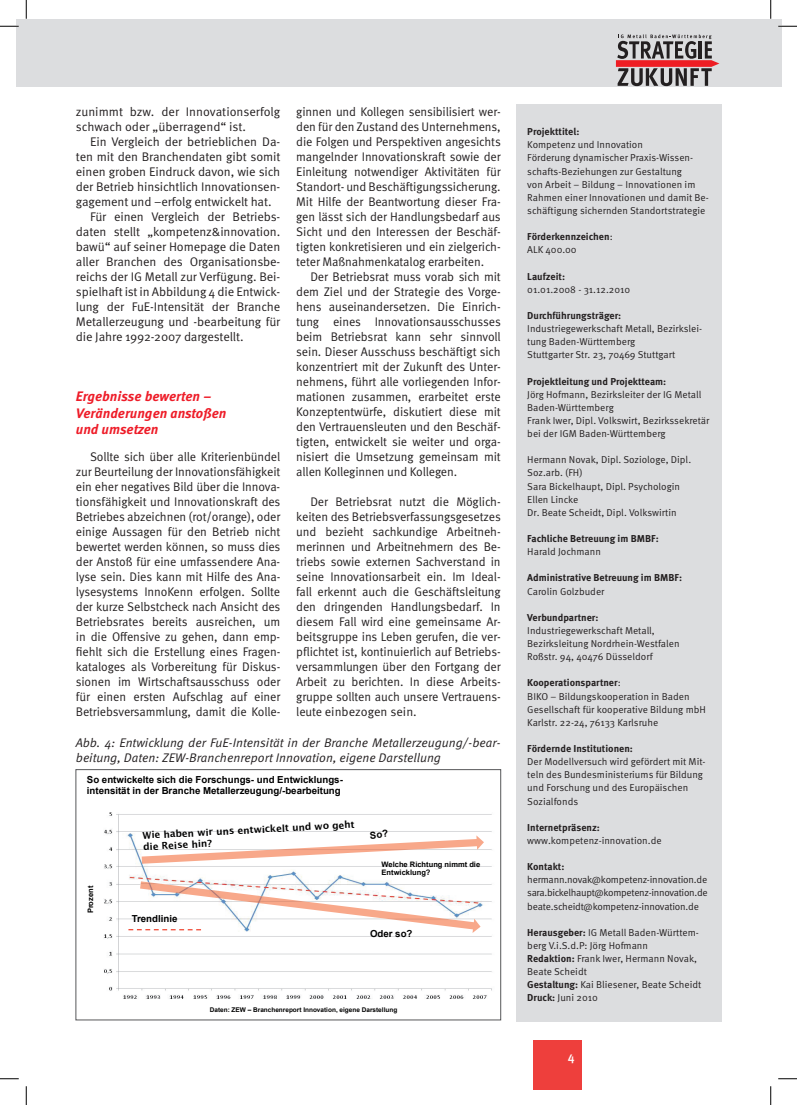
<style>
.page{position:relative;width:797px;height:1105px;background:#fff}
.page>*{position:absolute;margin:0;border:0;box-sizing:border-box;transform-origin:0 0}
.t1{font:italic 700 13.75px/16.5px "Meta Pro";color:#ee1c28}
.t2{font:12.5px/15px "Meta Pro";letter-spacing:-.01em;color:#231f20;text-align:justify}
.t3{font:italic 12.5px/15px "Meta Pro";color:#231f20}
.t4{font:500 12.5px "Meta Pro";color:#fff}
.t5{font:10px/13.1px "Meta Pro";color:#231f20}
.t6{font:700 10px/13.1px "Meta Pro";color:#231f20}
.t7{font:700 9.62px/11.2px "Arial";color:#000}
.t8{font:700 9.62px/11.2px "Lucida Grande";color:#000}
.t9{font:700 7.5px/8.6px "Arial";color:#000}
.t10{font:700 6.5px "Arial";color:#000}
.s1{font-weight:400}
.s2{font-weight:700}
</style>
<div class="page">
<div style="left:533px;top:1040px;width:48px;height:49px;background:#ee3f3c"></div>
<img style="left:104px;top:812px;width:388px;height:187px">
<svg style="left:128px;top:929px;width:12px;height:1px"></svg>
<img style="left:142px;top:835px;width:342px;height:29px">
<img style="left:140px;top:881px;width:340px;height:52px">
<div style="left:76px;top:769px;width:425px;height:251px;border:1px solid #57585a"></div>
<div style="left:516px;top:104px;width:205px;height:918px;background:#dcdddf"></div>
<div style="left:16px;top:19px;width:765px;height:67px;background:#dcdddf"></div>
<svg style="left:616px;top:34px;width:103px;height:52px"></svg>
<svg style="left:0;top:25px;width:19px;height:2px"></svg>
<svg style="left:778px;top:25px;width:19px;height:2px"></svg>
<svg style="left:0;top:1078px;width:19px;height:1px"></svg>
<svg style="left:778px;top:1078px;width:19px;height:1px"></svg>
<svg style="left:25px;top:0;width:2px;height:19px"></svg>
<svg style="left:25px;top:1086px;width:2px;height:19px"></svg>
<svg style="left:770px;top:0;width:1px;height:19px"></svg>
<svg style="left:770px;top:1086px;width:1px;height:19px"></svg>
<svg style="left:370px;top:830px;width:18px;height:8px"></svg>
<p class="t2" style="left:76px;top:105px;width:206px">zunimmt bzw. der Innovationserfolg schwach oder „überragend“ ist.</p>
<p class="t2" style="left:90px;top:135px;width:192px">Ein Vergleich der betrieblichen Da-</p>
<p class="t2" style="left:76px;top:150px;width:206px">ten mit den Branchendaten gibt somit</p>
<p class="t2" style="left:76px;top:165px;width:206px">einen groben Eindruck davon, wie sich</p>
<p class="t2" style="left:76px;top:180px;width:206px">der Betrieb hinsichtlich Innovationsen-</p>
<p class="t2" style="left:76px;top:195px;width:197px">gagement und –erfolg entwickelt hat.</p>
<p class="t2" style="left:90px;top:210px;width:192px">Für einen Vergleich der Betriebs-</p>
<p class="t2" style="left:76px;top:225px;width:206px">daten stellt „kompetenz&amp;innovation.</p>
<p class="t2" style="left:76px;top:240px;width:206px">bawü“ auf seiner Homepage die Daten</p>
<p class="t2" style="left:76px;top:255px;width:206px">aller Branchen des Organisationsbe-</p>
<p class="t2" style="left:76px;top:270px;width:206px">reichs der IG Metall zur Verfügung. Bei-</p>
<p class="t2" style="left:76px;top:285px;width:206px">spielhaft ist in Abbildung 4 die Entwick-</p>
<p class="t2" style="left:76px;top:300px;width:206px">lung der FuE-Intensität der Branche</p>
<p class="t2" style="left:76px;top:315px;width:206px">Metallerzeugung und -bearbeitung für</p>
<p class="t2" style="left:76px;top:330px;width:169px">die Jahre 1992-2007 dargestellt.</p>
<p class="t1" style="left:76px;top:388px;width:152px">Ergebnisse bewerten –<br>Veränderungen anstoßen und umsetzen</p>
<p class="t2" style="left:76px;top:450px;width:206px;text-indent:14px">Sollte sich über alle Kriterienbündel zur Beurteilung der Innovationsfähigkeit ein eher negatives Bild über die Innova&shy;tionsfähigkeit und Innovationskraft des Betriebes abzeichnen (rot/orange), oder einige Aussagen für den Betrieb nicht bewertet werden können, so muss dies der Anstoß für eine umfassendere Ana&shy;lyse sein. Dies kann mit Hilfe des Ana&shy;lysesystems InnoKenn erfolgen. Sollte der kurze Selbstcheck nach Ansicht des Betriebsrates bereits ausreichen, um in die Offensive zu gehen, dann emp&shy;fiehlt sich die Erstellung eines Fragen&shy;kataloges als Vorbereitung für Diskus&shy;sionen im Wirtschaftsausschuss oder für einen ersten Aufschlag auf einer Betriebsversammlung, damit die Kolle-</p>
<p class="t2" style="left:296px;top:105px;width:206px">ginnen und Kollegen sensibilisiert wer&shy;den für den Zustand des Unternehmens, die Folgen und Perspektiven angesichts mangelnder Innovationskraft sowie der Einleitung notwendiger Aktivitäten für Standort- und Beschäftigungssicherung.<br>Mit Hilfe der Beantwortung dieser Fra&shy;gen lässt sich der Handlungsbedarf aus Sicht und den Interessen der Beschäf&shy;tigten konkretisieren und ein zielgerich&shy;teter Maßnahmenkatalog erarbeiten.</p>
<p class="t2" style="left:296px;top:270px;width:206px;text-indent:14px">Der Betriebsrat muss vorab sich mit dem Ziel und der Strategie des Vorge&shy;hens auseinandersetzen. Die Einrich&shy;tung eines Innovationsausschusses beim Betriebsrat kann sehr sinnvoll sein. Dieser Ausschuss beschäftigt sich konzentriert mit der Zukunft des Unter&shy;nehmens, führt alle vorliegenden Infor&shy;mationen zusammen, erarbeitet erste Konzeptentwürfe, diskutiert diese mit den Vertrauensleuten und den Beschäf&shy;tigten, entwickelt sie weiter und orga&shy;nisiert die Umsetzung gemeinsam mit allen Kolleginnen und Kollegen.</p>
<p class="t2" style="left:296px;top:495px;width:206px;text-indent:14px">Der Betriebsrat nutzt die Möglich&shy;keiten des Betriebsverfassungsgesetzes und bezieht sachkundige Arbeitneh&shy;merinnen und Arbeitnehmern des Be&shy;triebs sowie externen Sachverstand in seine Innovationsarbeit ein. Im Ideal&shy;fall erkennt auch die Geschäftsleitung den dringenden Handlungsbedarf. In diesem Fall wird eine gemeinsame Ar&shy;beitsgruppe ins Leben gerufen, die ver&shy;pflichtet ist, kontinuierlich auf Betriebs&shy;versammlungen über den Fortgang der Arbeit zu berichten. In diese Arbeits&shy;gruppe sollten auch unsere Vertrauens&shy;leute einbezogen sein.</p>
<p class="t3" style="left:76px;top:736px;width:426px">Abb. 4: Entwicklung der FuE-Intensität in der Branche Metallerzeugung/-bear&shy;beitung, Daten: ZEW-Branchenreport Innovation, eigene Darstellung</p>
<p class="t7" style="left:87px;top:774px;width:257px">So entwickelte sich die Forschungs- und Entwicklungs&shy;intensität in der Branche Metallerzeugung/-bearbeitung</p>
<p class="t8" style="left:142px;top:830px;width:213px;rotate:-3deg">Wie haben wir uns entwickelt und wo geht die Reise hin?</p>
<p class="t9" style="left:86px;top:913px;width:29px;rotate:-90deg">Prozent</p>
<p class="t7" style="left:132px;top:913px;width:47px">Trendlinie</p>
<p class="t9" style="left:381px;top:860px;width:100px">Welche Richtung nimmt die<br>Entwicklung?</p>
<p class="t7" style="left:370px;top:928px;width:44px">Oder so?</p>
<p class="t10" style="left:210px;top:1006px;width:189px">Daten: ZEW – Branchenreport Innovation, eigene Darstellung</p>
<p class="t6" style="left:527px;top:125px;width:54px">Projekttitel:</p>
<p class="t5" style="left:527px;top:138px;width:183px">Kompetenz und Innovation<br>Förderung dynamischer Praxis-Wissen&shy;schafts-Beziehungen zur Gestaltung<br>von Arbeit – Bildung – Innovationen im Rahmen einer Innovationen und damit Be&shy;schäftigung sichernden Standortstrategie</p>
<p class="t6" style="left:527px;top:230px;width:87px">Förderkennzeichen<span class="s1">:<br>ALK 400.00</span></p>
<p class="t6" style="left:527px;top:270px;width:39px">Laufzeit:</p>
<p class="t5" style="left:527px;top:283px;width:104px">01.01.2008 - 31.12.2010</p>
<p class="t6" style="left:527px;top:309px;width:95px">Durchführungsträger:</p>
<p class="t5" style="left:527px;top:322px;width:176px">Industriegewerkschaft Metall, Bezirkslei&shy;tung Baden-Württemberg<br>Stuttgarter Str. 23, 70469 Stuttgart</p>
<p class="t6" style="left:527px;top:375px;width:140px">Projektleitung und Projektteam:</p>
<p class="t5" style="left:527px;top:388px;width:184px">Jörg Hofmann, Bezirksleiter der IG Metall Baden-Württemberg<br>Frank Iwer, Dipl. Volkswirt, Bezirkssekretär bei der IGM Baden-Württemberg</p>
<p class="t5" style="left:527px;top:453px;width:165px">Hermann Novak, Dipl. Soziologe, Dipl.<br>Soz.arb. (FH)<br>Sara Bickelhaupt, Dipl. Psychologin<br>Ellen Lincke<br>Dr. Beate Scheidt, Dipl. Volkswirtin</p>
<p class="t6" style="left:527px;top:532px;width:133px">Fachliche Betreuung im BMBF:</p>
<p class="t5" style="left:527px;top:545px;width:75px">Harald Jochmann</p>
<p class="t6" style="left:527px;top:571px;width:156px">Administrative Betreuung im BMBF:</p>
<p class="t5" style="left:527px;top:585px;width:79px">Carolin Golzbuder</p>
<p class="t6" style="left:527px;top:611px;width:73px">Verbundpartner:</p>
<p class="t5" style="left:527px;top:624px;width:154px">Industriegewerkschaft Metall,<br>Bezirksleitung Nordrhein-Westfalen<br>Roßstr. 94, 40476 Düsseldorf</p>
<p class="t5" style="left:527px;top:676px;width:180px"><span class="s2">Kooperationspartner</span>:<br>BIKO – Bildungskooperation in Baden Gesellschaft für kooperative Bildung mbH Karlstr. 22-24, 76133 Karlsruhe</p>
<p class="t6" style="left:527px;top:742px;width:107px">Fördernde Institutionen:</p>
<p class="t5" style="left:527px;top:755px;width:180px">Der Modellversuch wird gefördert mit Mit&shy;teln des Bundesministeriums für Bildung und Forschung und des Europäischen Sozialfonds</p>
<p class="t6" style="left:527px;top:821px;width:74px">Internetpräsenz:</p>
<p class="t5" style="left:527px;top:834px;width:136px">www.kompetenz-innovation.de</p>
<p class="t6" style="left:527px;top:860px;width:39px">Kontakt:</p>
<p class="t5" style="left:527px;top:873px;width:182px;text-align:justify">hermann.novak@kompetenz-innovation.de sara.bickelhaupt@kompetenz-innovation.de beate.scheidt@kompetenz-innovation.de</p>
<p class="t5" style="left:527px;top:926px;width:176px"><span class="s2">Herausgeber:</span> IG Metall Baden-Württem&shy;berg V.i.S.d.P: Jörg Hofmann<br><span class="s2">Redaktion:</span> Frank Iwer, Hermann Novak,<br>Beate Scheidt<br><span class="s2">Gestaltung:</span> Kai Bliesener, Beate Scheidt<br><span class="s2">Druck:</span> Juni 2010</p>
<p class="t4" style="left:567px;top:1049px;width:8px">4</p>
</div>
